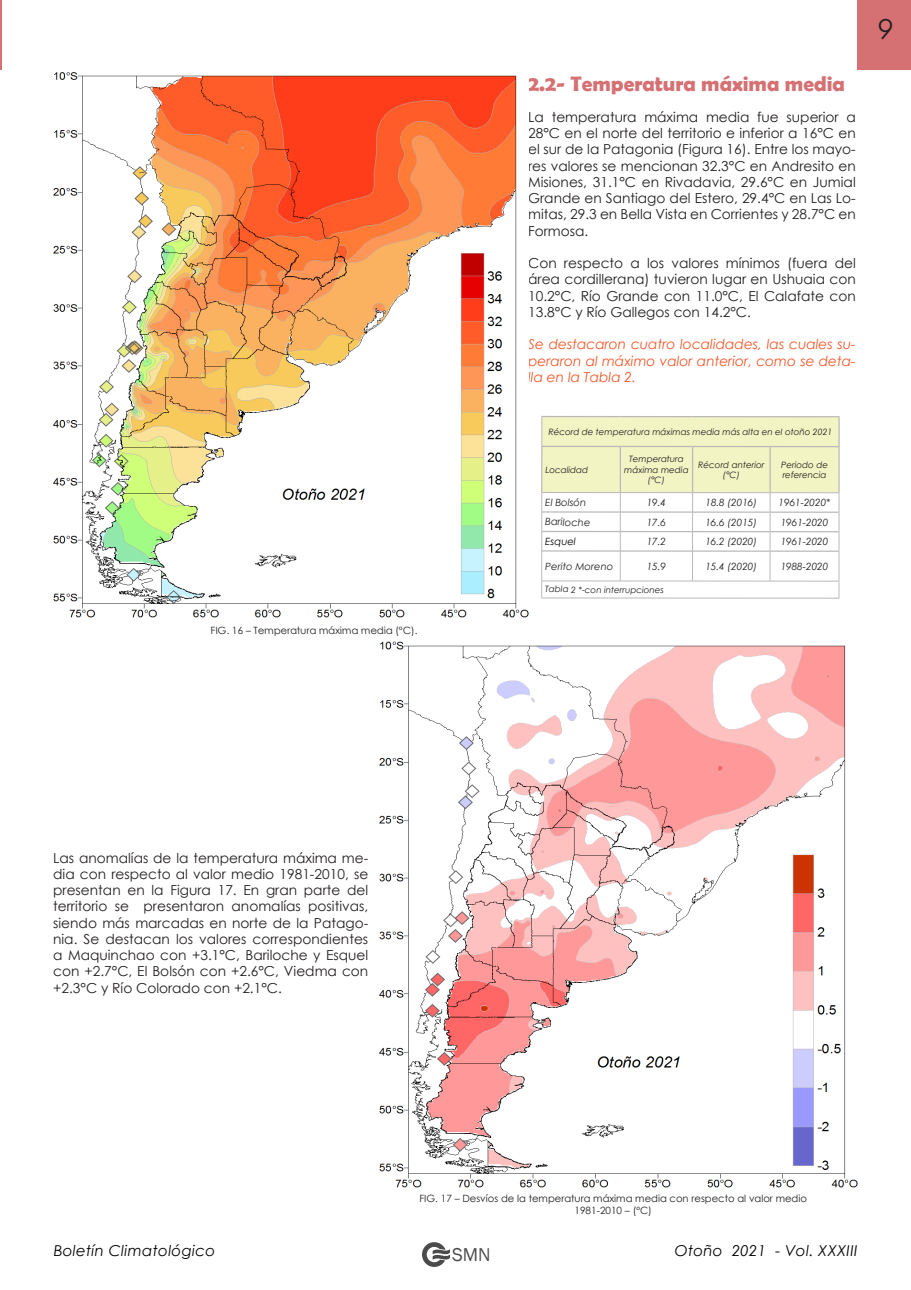
<style>
.page{position:relative;width:911px;height:1290px;background:#fff}
.page>*{position:absolute;margin:0;border:0;box-sizing:border-box;transform-origin:0 0}
.t1{font:italic 27.5px "Century Gothic";color:#231f20}
.t2{font:700 21.25px "Berlin Sans FB Demi";color:#d57073}
.t3{font:19.12px "Franklin Gothic";color:#4c4b4b}
.t4{font:italic 15px "Century Gothic";letter-spacing:.02em;color:#040503}
.t5{font:13.75px/16.2px "Century Gothic";color:#231f20;text-align:justify}
.t6{font:italic 13.75px/16.2px "Century Gothic";color:#f15629;text-align:justify}
.t7{font:italic 10px "Century Gothic";color:#231f20}
.t8{font:10px "Century Gothic";color:#231f20}
.t9{font:italic 10px "Century Gothic";color:#000}
.t10{font:italic 8.75px/10.5px "Century Gothic";color:#231f20;text-align:center}
</style>
<div class="page">
<svg style="left:422px;top:1242px;width:28px;height:25px"></svg>
<hr style="left:0;top:0;width:1px;height:70px;background:#d57073">
<div style="left:857px;top:0;width:54px;height:70px;background:#d57073"></div>
<img style="left:379px;top:641px;width:478px;height:547px">
<img style="left:53px;top:72px;width:475px;height:546px">
<hr style="left:541px;top:598px;width:79px;height:1px;background:#bbb8b9">
<hr style="left:620px;top:598px;width:72px;height:1px;background:#bbb8b9">
<hr style="left:692px;top:598px;width:78px;height:1px;background:#bbb8b9">
<hr style="left:770px;top:598px;width:69px;height:1px;background:#bbb8b9">
<svg style="left:541px;top:416px;width:298px;height:182px"></svg>
<p class="t8" style="left:211px;top:623px;width:209px">FIG. 16 – Temperatura máxima media (ºC).</p>
<p class="t2" style="left:528px;top:71px;width:318px">2.2- Temperatura máxima media</p>
<p class="t5" style="left:528px;top:108px;width:329px">La temperatura máxima media fue superior a 28°C en el norte del territorio e inferior a 16°C en el sur de la Patagonia (Figura 16). Entre los mayo&shy;res valores se mencionan 32.3°C en Andresito en Misiones, 31.1°C en Rivadavia, 29.6°C en Jumial Grande en Santiago del Estero, 29.4°C en Las Lo&shy;mitas, 29.3 en Bella Vista en Corrientes y 28.7°C en Formosa.</p>
<p class="t5" style="left:528px;top:255px;width:329px">Con respecto a los valores mínimos (fuera del área cordillerana) tuvieron lugar en Ushuaia con 10.2°C, Río Grande con 11.0°C, El Calafate con 13.8°C y Río Gallegos con 14.2°C.</p>
<p class="t6" style="left:528px;top:336px;width:329px">Se destacaron cuatro localidades, las cuales su&shy;peraron al máximo valor anterior, como se deta&shy;lla en la Tabla 2.</p>
<p class="t10" style="left:548px;top:426px;width:285px">Récord de temperatura máximas media más alta en el otoño 2021</p>
<p class="t10" style="left:545px;top:464px;width:44px">Localidad</p>
<p class="t10" style="left:624px;top:454px;width:66px">Temperatura máxima media (°C)</p>
<p class="t10" style="left:698px;top:459px;width:68px">Récord anterior (°C)</p>
<p class="t10" style="left:781px;top:459px;width:48px;text-align:left">Periodo de referencia</p>
<p class="t7" style="left:545px;top:495px;width:42px">El Bolsón</p>
<p class="t7" style="left:646px;top:495px;width:21px">19.4</p>
<p class="t7" style="left:705px;top:495px;width:53px">18.8 (2016)</p>
<p class="t7" style="left:778px;top:496px;width:53px">1961-2020*</p>
<p class="t7" style="left:545px;top:515px;width:47px">Bariloche</p>
<p class="t7" style="left:646px;top:515px;width:21px">17.6</p>
<p class="t7" style="left:705px;top:515px;width:53px">16.6 (2015)</p>
<p class="t7" style="left:780px;top:515px;width:49px">1961-2020</p>
<p class="t9" style="left:545px;top:534px;width:32px">Esquel</p>
<p class="t7" style="left:646px;top:534px;width:21px">17.2</p>
<p class="t7" style="left:705px;top:534px;width:53px">16.2 (2020)</p>
<p class="t7" style="left:780px;top:534px;width:49px">1961-2020</p>
<p class="t7" style="left:545px;top:559px;width:70px">Perito Moreno</p>
<p class="t7" style="left:646px;top:559px;width:21px">15.9</p>
<p class="t7" style="left:705px;top:559px;width:53px">15.4 (2020)</p>
<p class="t7" style="left:780px;top:559px;width:49px">1988-2020</p>
<p class="t10" style="left:545px;top:584px;width:120px">Tabla 2 *-con interrupciones</p>
<h1 class="t1" style="left:878px;top:10px;width:17px">9</h1>
<p class="t5" style="left:53px;top:849px;width:317px">Las anomalías de la temperatura máxima me&shy;dia con respecto al valor medio 1981-2010, se presentan en la Figura 17. En gran parte del territorio se presentaron anomalías positivas, siendo más marcadas en norte de la Patago&shy;nia. Se destacan los valores correspondientes a Maquinchao con +3.1°C, Bariloche y Esquel con +2.7°C, El Bolsón con +2.6°C, Viedma con +2.3°C y Río Colorado con +2.1°C.</p>
<p class="t8" style="left:419px;top:1191px;width:389px">FIG. 17 – Desvíos de la temperatura máxima media con respecto al valor medio</p>
<p class="t8" style="left:574px;top:1203px;width:79px">1981-2010 – (ºC)</p>
<p class="t4" style="left:54px;top:1240px;width:163px">Boletín Climatológico</p>
<p class="t4" style="left:674px;top:1240px;width:184px">Otoño 2021 - Vol. XXXIII</p>
<h3 class="t3" style="left:452px;top:1242px;width:40px">SMN</h3>
</div>
